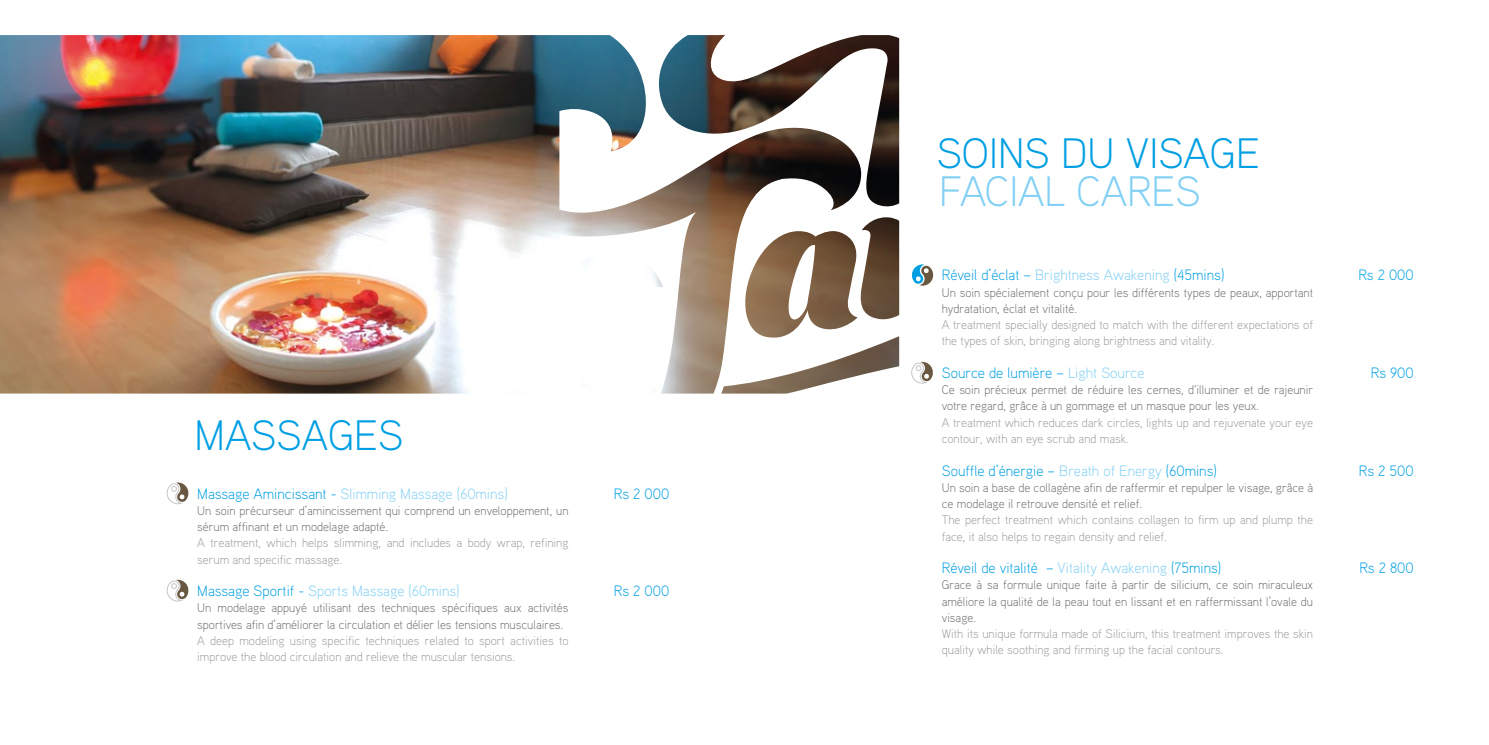
<style>
.page{position:relative;width:1489px;height:745px;background:#fff}
.page>*{position:absolute;margin:0;border:0;box-sizing:border-box;transform-origin:0 0}
.t1{font:300 42.5px "Aaux";color:#009fe3}
.t2{font:300 42.5px "Aaux";color:#83d0f5}
.t3{font:300 15px "Aaux";color:#009fe3}
.t4{font:300 15px "Aaux";color:#83d0f5}
.t5{font:300 12.5px/16.2px "Aaux";color:#706f6f}
.t6{font:300 12.5px/16.2px "Aaux";color:#9d9d9c}
.s1{color:#009fe3}
.s2{color:#83d0f5}
</style>
<div class="page">
<svg style="left:166px;top:482px;width:23px;height:22px"></svg>
<svg style="left:166px;top:579px;width:23px;height:22px"></svg>
<img style="left:0;top:35px;width:899px;height:358px">
<svg style="left:912px;top:264px;width:21px;height:21px"></svg>
<svg style="left:911px;top:361px;width:22px;height:22px"></svg>
<h1 class="t1" style="left:194px;top:408px;width:210px">MASSAGES</h1>
<p class="t4" style="left:197px;top:483px;width:312px"><span class="s1">Massage Amincissant -</span> Slimming Massage (60mins)</p>
<p class="t3" style="left:613px;top:483px;width:57px">Rs 2 000</p>
<p class="t5" style="left:197px;top:501px;width:373px">Un soin précurseur d’amincissement qui comprend un enveloppement, un sérum affinant et un modelage adapté.</p>
<p class="t6" style="left:197px;top:534px;width:373px">A treatment, which helps slimming, and includes a body wrap, refining serum and specific massage.</p>
<p class="t4" style="left:197px;top:581px;width:264px"><span class="s1">Massage Sportif -</span> Sports Massage (60mins)</p>
<p class="t3" style="left:613px;top:581px;width:57px">Rs 2 000</p>
<p class="t5" style="left:197px;top:599px;width:373px">Un modelage appuyé utilisant des techniques spécifiques aux activités sportives afin d’améliorer la circulation et délier les tensions musculaires.</p>
<p class="t6" style="left:197px;top:631px;width:373px">A deep modeling using specific techniques related to sport activities to improve the blood circulation and relieve the muscular tensions.</p>
<h1 class="t1" style="left:936px;top:127px;width:325px">SOINS DU VISAGE</h1>
<h1 class="t2" style="left:939px;top:164px;width:263px">FACIAL CARES</h1>
<p class="t3" style="left:941px;top:265px;width:284px">Réveil d’éclat – <span class="s2">Brightness Awakening</span> (45mins)</p>
<p class="t3" style="left:1358px;top:265px;width:57px">Rs 2 000</p>
<p class="t5" style="left:941px;top:283px;width:373px">Un soin spécialement conçu pour les différents types de peaux, apportant hydratation, éclat et vitalité.</p>
<p class="t6" style="left:941px;top:316px;width:373px">A treatment specially designed to match with the different expectations of the types of skin, bringing along brightness and vitality.</p>
<p class="t3" style="left:941px;top:363px;width:204px">Source de lumière – <span class="s2">Light Source</span></p>
<p class="t3" style="left:1370px;top:363px;width:44px">Rs 900</p>
<p class="t5" style="left:941px;top:381px;width:373px">Ce soin précieux permet de réduire les cernes, d'illuminer et de rajeunir votre regard, grâce à un gommage et un masque pour les yeux.</p>
<p class="t6" style="left:941px;top:413px;width:373px">A treatment which reduces dark circles, lights up and rejuvenate your eye contour, with an eye scrub and mask.</p>
<p class="t3" style="left:941px;top:460px;width:276px">Souffle d’énergie – <span class="s2">Breath of Energy</span> (60mins)</p>
<p class="t3" style="left:1358px;top:460px;width:56px">Rs 2 500</p>
<p class="t5" style="left:941px;top:478px;width:373px">Un soin a base de collagène afin de raffermir et repulper le visage, grâce à ce modelage il retrouve densité et relief.</p>
<p class="t6" style="left:941px;top:511px;width:373px">The perfect treatment which contains collagen to firm up and plump the face, it also helps to regain density and relief.</p>
<p class="t3" style="left:941px;top:558px;width:281px">Réveil de vitalité – <span class="s2">Vitality Awakening</span> (75mins)</p>
<p class="t3" style="left:1359px;top:558px;width:56px">Rs 2 800</p>
<p class="t5" style="left:941px;top:576px;width:373px;text-align:justify">Grace à sa formule unique faite à partir de silicium, ce soin miraculeux améliore la qualité de la peau tout en lissant et en raffermissant l’ovale du visage.</p>
<p class="t6" style="left:941px;top:625px;width:373px">With its unique formula made of Silicium, this treatment improves the skin quality while soothing and firming up the facial contours.</p>
</div>
